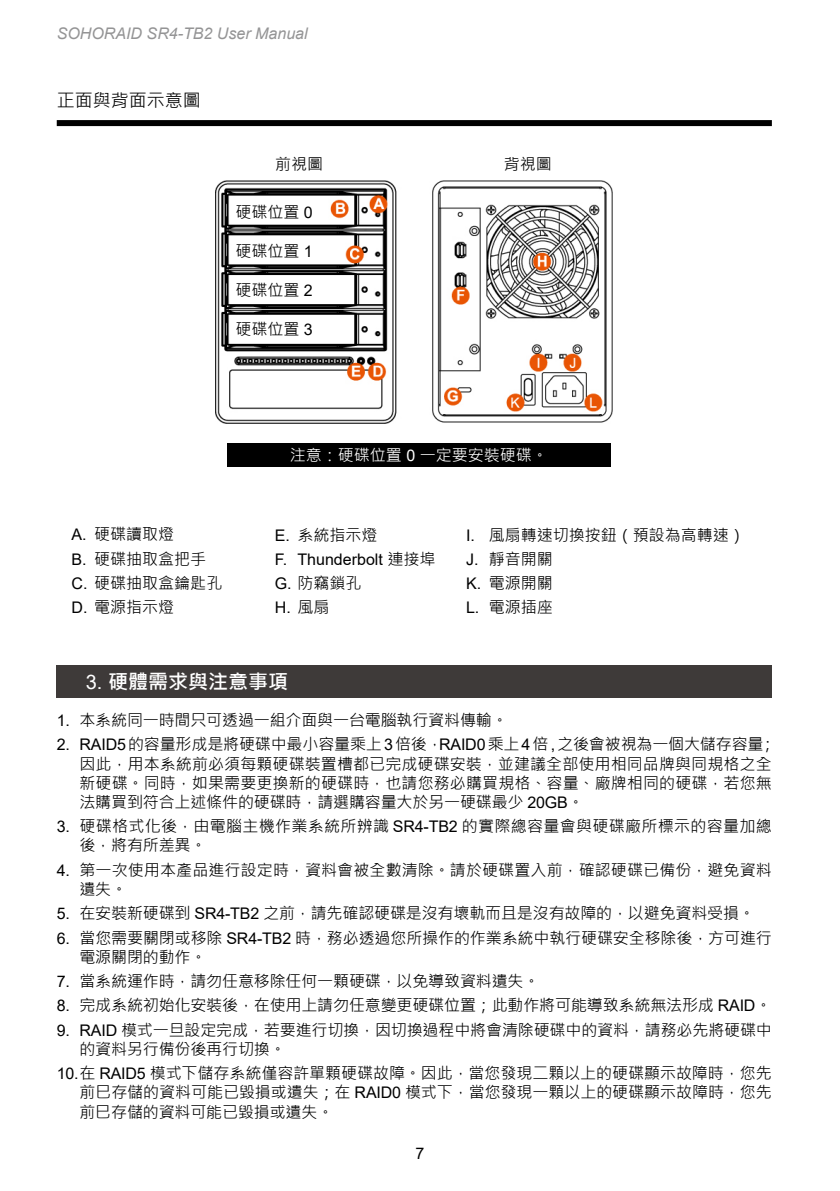
<style>
.page{position:relative;width:840px;height:1191px;background:#fff}
.page>*{position:absolute;margin:0;border:0;box-sizing:border-box;transform-origin:0 0}
.t1{font:700 20px "Microsoft Jheng Hei";color:#fff}
.t2{font:18px "Microsoft Jheng Hei";color:#000}
.t3{font:16px/19.2px "Microsoft Jheng Hei";letter-spacing:-.01em;color:#000}
.t4{font:16px/19.2px "Microsoft Jheng Hei";letter-spacing:.02em;color:#000}
.t5{font:italic 16px "Arial";color:#949495}
.t6{font:16px "Arial";color:#000}
.t7{font:16px "Microsoft Jheng Hei";color:#fff}
.s1{font-family:"Arial"}
.s2{font-family:"Microsoft Jheng Hei"}
.s3{font-family:"Arial";font-weight:400}
</style>
<div class="page">
<img style="left:215px;top:181px;width:397px;height:242px">
<div style="left:227px;top:443px;width:383px;height:24px;background:#000"></div>
<div style="left:57px;top:120px;width:714px;height:6px;background:#000"></div>
<div style="left:57px;top:665px;width:714px;height:32px;background:#3e3a39"></div>
<p class="t5" style="left:57px;top:23px;width:252px">SOHORAID SR4-TB2 User Manual</p>
<p class="t2" style="left:57px;top:89px;width:145px">正面與背面示意圖</p>
<p class="t3" style="left:275px;top:155px;width:49px">前視圖</p>
<p class="t3" style="left:235px;top:202px;width:79px">硬碟位置 <span class="s1">0</span></p>
<p class="t3" style="left:235px;top:241px;width:79px">硬碟位置 <span class="s1">1</span></p>
<p class="t3" style="left:235px;top:280px;width:79px">硬碟位置 <span class="s1">2</span></p>
<p class="t3" style="left:235px;top:320px;width:79px">硬碟位置 <span class="s1">3</span></p>
<p class="t3" style="left:503px;top:155px;width:49px">背視圖</p>
<p class="t3" style="left:71px;top:522px;width:152px;line-height:24px"><span class="s1">A.</span> 硬碟讀取燈<br><span class="s1">B.</span> 硬碟抽取盒把手<br><span class="s1">C.</span> 硬碟抽取盒鑰匙孔<br><span class="s1">D.</span> 電源指示燈</p>
<p class="t7" style="left:289px;top:445px;width:259px">注意：硬碟位置 <span class="s1">0</span> 一定要安裝硬碟。</p>
<p class="t3" style="left:274px;top:525px;width:104px"><span class="s1">E.</span> 系統指示燈</p>
<p class="t6" style="left:274px;top:548px;width:162px">F. Thunderbolt <span class="s2">連接埠</span></p>
<p class="t3" style="left:274px;top:573px;width:88px"><span class="s1">G.</span> 防竊鎖孔</p>
<p class="t6" style="left:274px;top:596px;width:56px">H. <span class="s2">風扇</span></p>
<p class="t3" style="left:466px;top:522px;width:280px;line-height:24px"><span class="s1">I.</span> 風扇轉速切換按鈕（預設為高轉速）<br><span class="s1">J.</span> 靜音開關<br><span class="s1">K.</span> 電源開關<br><span class="s1">L.</span> 電源插座</p>
<p class="t1" style="left:86px;top:669px;width:204px"><span class="s3">3.</span> 硬體需求與注意事項</p>
<p class="t3" style="left:57px;top:710px;width:452px"><span class="s1">1.</span> 本系統同一時間只可透過一組介面與一台電腦執行資料傳輸。</p>
<p class="t3" style="left:79px;top:735px;width:697px;text-indent:-23px"><span class="s1">2. RAID5</span>的容量形成是將硬碟中最小容量乘上<span class="s1">3</span>倍後，<span class="s1">RAID0</span>乘上<span class="s1">4</span>倍<span class="s1">,</span>之後會被視為一個大儲存容量；因此，用本系統前必須每顆硬碟裝置槽都已完成硬碟安裝，並建議全部使用相同品牌與同規格之全新硬碟。同時，如果需要更換新的硬碟時，也請您務必購買規格、容量、廠牌相同的硬碟，若您無法購買到符合上述條件的硬碟時，請選購容量大於另一硬碟最少 <span class="s1">20GB</span>。</p>
<p class="t4" style="left:79px;top:816px;width:693px;text-indent:-23px"><span class="s1">3.</span> 硬碟格式化後，由電腦主機作業系統所辨識 <span class="s1">SR4-TB2</span> 的實際總容量會與硬碟廠所標示的容量加總後，將有所差異。</p>
<p class="t3" style="left:79px;top:860px;width:693px;text-indent:-23px"><span class="s1">4.</span> 第一次使用本產品進行設定時，資料會被全數清除。請於硬碟置入前，確認硬碟已備份，避免資料遺失。</p>
<p class="t3" style="left:57px;top:903px;width:699px"><span class="s1">5.</span> 在安裝新硬碟到 <span class="s1">SR4-TB2</span> 之前，請先確認硬碟是沒有壞軌而且是沒有故障的，以避免資料受損。</p>
<p class="t3" style="left:79px;top:928px;width:693px;text-indent:-23px"><span class="s1">6.</span> 當您需要關閉或移除 <span class="s1">SR4-TB2</span> 時，務必透過您所操作的作業系統中執行硬碟安全移除後，方可進行電源關閉的動作。</p>
<p class="t3" style="left:57px;top:971px;width:484px"><span class="s1">7.</span> 當系統運作時，請勿任意移除任何一顆硬碟，以免導致資料遺失。</p>
<p class="t3" style="left:57px;top:996px;width:715px"><span class="s1">8.</span> 完成系統初始化安裝後，在使用上請勿任意變更硬碟位置；此動作將可能導致系統無法形成 <span class="s1">RAID</span>。</p>
<p class="t3" style="left:79px;top:1020px;width:693px;text-indent:-23px"><span class="s1">9. RAID</span> 模式一旦設定完成，若要進行切換，因切換過程中將會清除硬碟中的資料，請務必先將硬碟中的資料另行備份後再行切換。</p>
<p class="t3" style="left:79px;top:1063px;width:693px;text-align:justify;text-indent:-23px"><span class="s1">10.</span> 在 <span class="s1">RAID5</span> 模式下儲存系統僅容許單顆硬碟故障。因此，當您發現二顆以上的硬碟顯示故障時，您先前巳存儲的資料可能已毀損或遺失；在 <span class="s1">RAID0</span> 模式下，當您發現一顆以上的硬碟顯示故障時，您先前巳存儲的資料可能已毀損或遺失。</p>
<p class="t6" style="left:415px;top:1142px;width:10px">7</p>
</div>
